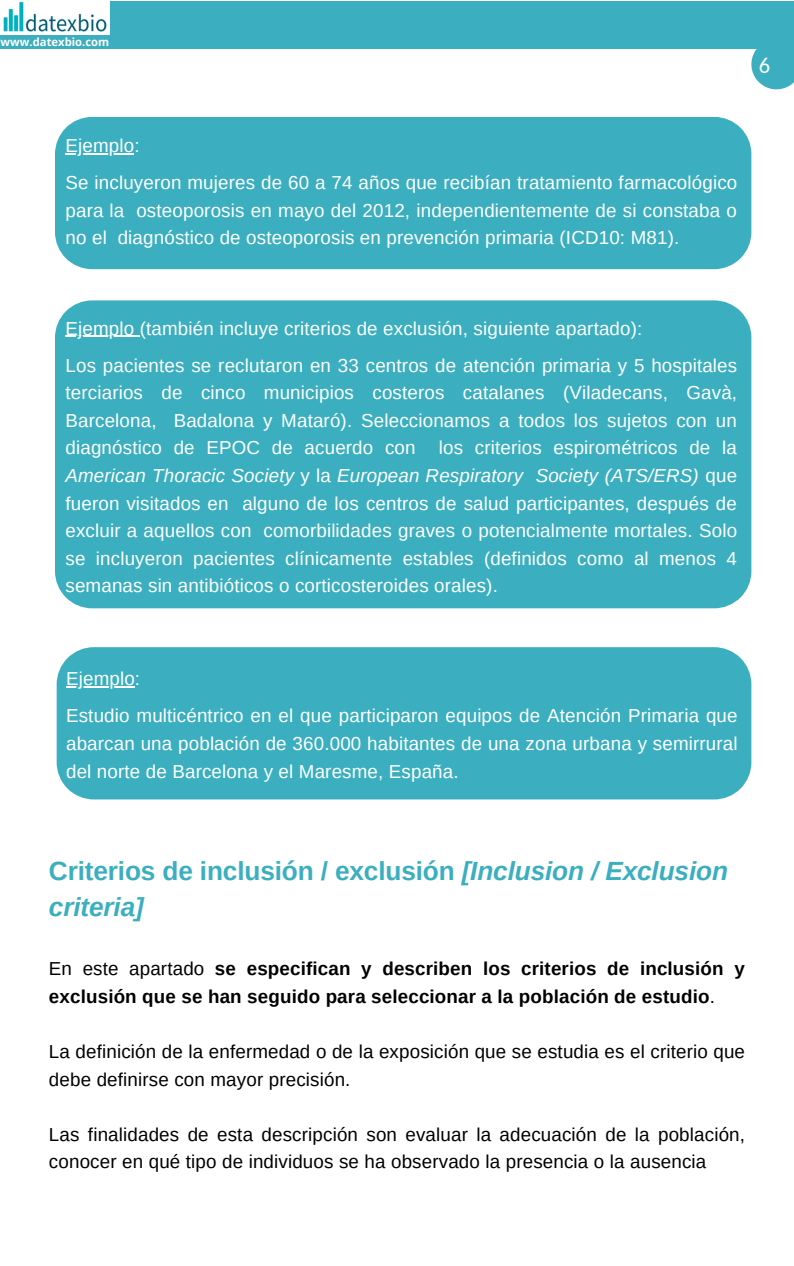
<style>
.page{position:relative;width:794px;height:1266px;background:#fff}
.page>*{position:absolute;margin:0;border:0;box-sizing:border-box;transform-origin:0 0}
.t1{font:700 26.25px/36.6px "Arimo";letter-spacing:-.005em;color:#3bafbf}
.t2{font:22.5px "Carlito";color:#fff}
.t3{font:18.75px/27.6px "Arimo";letter-spacing:.01em;color:#fff}
.t4{font:18.75px/27.6px "Arimo";letter-spacing:.01em;color:#000}
.t5{font:700 18.75px/27.6px "Arimo";letter-spacing:.01em;color:#000}
.t6{font:700 11.25px "Open Sans";color:#fff}
.s1{font-style:italic}
.s2{font-weight:400}
</style>
<div class="page">
<svg style="left:751px;top:49px;width:42px;height:40px;background:#51b8c6"></svg>
<div style="left:0;top:1px;width:793px;height:48px;background:#3bafbf"></div>
<img style="left:0;top:1px;width:110px;height:33px">
<div style="left:55px;top:117px;width:695px;height:152px;background:#3bafbf"></div>
<hr style="left:65px;top:153px;width:69px;height:2px;background:#fff">
<div style="left:55px;top:300px;width:695px;height:308px;background:#3bafbf"></div>
<div style="left:57px;top:647px;width:694px;height:152px;background:#3bafbf"></div>
<hr style="left:66px;top:686px;width:69px;height:2px;background:#fff">
<hr style="left:65px;top:336px;width:75px;height:1px;background:#fff">
<p class="t6" style="left:1px;top:34px;width:110px">www.datexbio.com</p>
<p class="t2" style="left:758px;top:56px;width:13px">6</p>
<p class="t3" style="left:65px;top:127px;width:673px;line-height:37.1px">Ejemplo:<br>Se incluyeron mujeres de 60 a 74 años que recibían tratamiento farmacológico</p>
<p class="t3" style="left:65px;top:196px;width:672px">para la osteoporosis en mayo del 2012, independientemente de si constaba o no el diagnóstico de osteoporosis en prevención primaria (ICD10: M81).</p>
<p class="t3" style="left:65px;top:309px;width:673px;line-height:37.1px">Ejemplo (también incluye criterios de exclusión, siguiente apartado):<br>Los pacientes se reclutaron en 33 centros de atención primaria y 5 hospitales</p>
<p class="t3" style="left:65px;top:379px;width:672px;text-align:justify">terciarios de cinco municipios costeros catalanes (Viladecans, Gavà, Barcelona, Badalona y Mataró). Seleccionamos a todos los sujetos con un diagnóstico de EPOC de acuerdo con los criterios espirométricos de la <span class="s1">American Thoracic Society</span> y la <span class="s1">European Respiratory Society (ATS/ERS)</span> que fueron visitados en alguno de los centros de salud participantes, después de excluir a aquellos con comorbilidades graves o potencialmente mortales. Solo se incluyeron pacientes clínicamente estables (definidos como al menos 4 semanas sin antibióticos o corticosteroides orales).</p>
<p class="t3" style="left:66px;top:660px;width:672px;line-height:37.1px">Ejemplo:<br>Estudio multicéntrico en el que participaron equipos de Atención Primaria que</p>
<p class="t3" style="left:66px;top:729px;width:672px">abarcan una población de 360.000 habitantes de una zona urbana y semirrural del norte de Barcelona y el Maresme, España.</p>
<h1 class="t1" style="left:49px;top:852px;width:680px">Criterios de inclusión / exclusión <span class="s1">[Inclusion / Exclusion criteria]</span></h1>
<p class="t5" style="left:49px;top:955px;width:697px"><span class="s2">En este apartado</span> se especifican y describen los criterios de inclusión y exclusión que se han seguido para seleccionar a la población de estudio<span class="s2">.</span></p>
<p class="t4" style="left:49px;top:1037px;width:697px">La definición de la enfermedad o de la exposición que se estudia es el criterio que debe definirse con mayor precisión.</p>
<p class="t4" style="left:49px;top:1120px;width:697px">Las finalidades de esta descripción son evaluar la adecuación de la población, conocer en qué tipo de individuos se ha observado la presencia o la ausencia</p>
</div>
